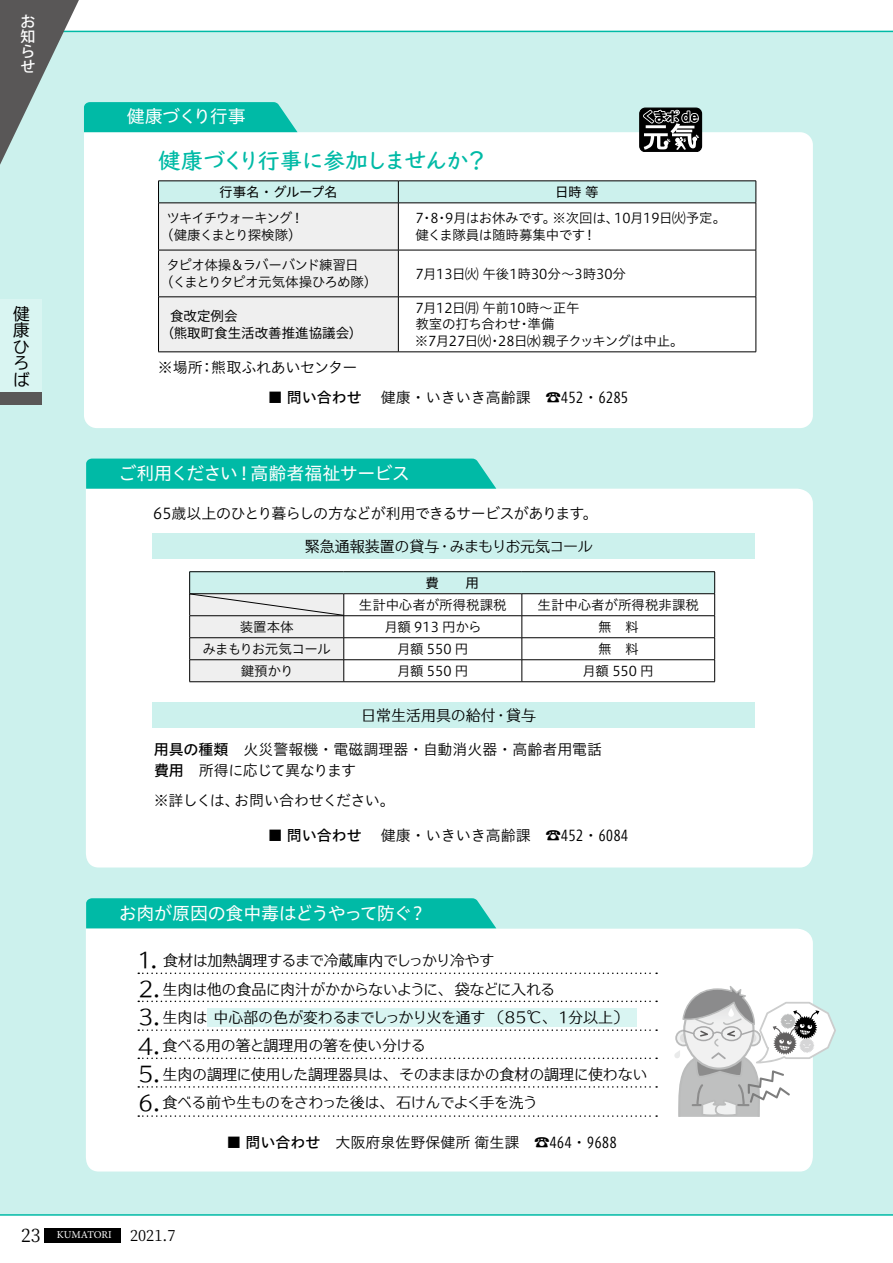
<style>
.page{position:relative;width:893px;height:1263px;background:#fff}
.page>*{position:absolute;margin:0;border:0;box-sizing:border-box;transform-origin:0 0}
.t1{font:500 22.5px "UD Digi Kyokasho Pro";letter-spacing:-.06em;color:#00baa6}
.t2{font:21px "UD Typos 58 Std";color:#000}
.t3{font:18px "Hiragino UD Sans Std W4";letter-spacing:-.03em;color:#fff}
.t4{font:18px "Hiragino UD Sans Std W4";letter-spacing:-.05em;color:#fff}
.t5{font:18px "Hiragino UD Sans Std W4";letter-spacing:-.07em;color:#fff}
.t6{font:18px "Source Han Serif";color:#000}
.t7{font:16.5px/16.5px "TBUDR Go Std";color:#000;text-align:justify}
.t8{font:15px "UD Typos 58 Std";letter-spacing:-.02em;color:#000}
.t9{font:15px/21.6px "Hiragino UD Sans Std W3";letter-spacing:-.005em;color:#000}
.t10{font:15px "Hiragino UD Sans Std W3";letter-spacing:-.045em;color:#000}
.t11{font:15px "UD Typos 58 Std";color:#000}
.t12{font:15px "UD Typos 58 Std";letter-spacing:-.06em;color:#000}
.t13{font:15px "Source Han Serif";color:#000}
.t14{font:500 15px/15px "Koz Go Pr 6 N";color:#fff;text-align:justify}
.t15{font:13.5px/16.5px "Hiragino UD Sans Std W3";letter-spacing:-.02em;color:#000}
.t16{font:13.5px/16.5px "Hiragino UD Sans Std W3";color:#000}
.t17{font:13.5px "Hiragino UD Sans Std W3";letter-spacing:-.05em;color:#000}
.t18{font:13.5px/16.5px "Hiragino UD Sans Std W3";letter-spacing:-.08em;color:#000;text-align:center}
.t19{font:13.5px/16.5px "Noto Sans CJ Kjp";color:#000}
.t20{font:13.5px "Hiragino UD Sans Std W4";letter-spacing:-.005em;color:#000}
.t21{font:13.5px "Hiragino UD Sans Std W3";letter-spacing:-.045em;color:#000}
.t22{font:10.5px "Minion Pro";letter-spacing:-.01em;color:#fff}
.s1{font-family:"Hiragino UD Sans Std W5"}
</style>
<div class="page">
<div style="left:0;top:31px;width:893px;height:1184px;background:#ccf1ed"></div>
<hr style="left:0;top:31px;width:893px;height:1px;background:#00baa6">
<hr style="left:0;top:1214px;width:893px;height:2px;background:#00baa6">
<div style="left:84px;top:132px;width:729px;height:296px;background:#fff"></div>
<div style="left:86px;top:929px;width:727px;height:242px;background:#fff"></div>
<div style="left:86px;top:489px;width:727px;height:378px;background:#fff"></div>
<svg style="left:158px;top:181px;width:599px;height:171px;background:#eef3f2"></svg>
<hr style="left:158px;top:203px;width:240px;height:1px;background:#000">
<hr style="left:398px;top:203px;width:358px;height:1px;background:#000">
<hr style="left:398px;top:250px;width:358px;height:1px;background:#000">
<hr style="left:158px;top:203px;width:1px;height:47px;background:#000">
<hr style="left:158px;top:250px;width:1px;height:47px;background:#000">
<hr style="left:158px;top:297px;width:1px;height:55px;background:#000">
<hr style="left:158px;top:250px;width:240px;height:1px;background:#000">
<hr style="left:158px;top:297px;width:240px;height:1px;background:#000">
<hr style="left:158px;top:352px;width:240px;height:1px;background:#000">
<hr style="left:398px;top:297px;width:1px;height:55px;background:#000">
<hr style="left:756px;top:297px;width:1px;height:55px;background:#000">
<hr style="left:398px;top:352px;width:358px;height:1px;background:#000">
<hr style="left:398px;top:203px;width:1px;height:47px;background:#000">
<hr style="left:756px;top:203px;width:1px;height:47px;background:#000">
<hr style="left:398px;top:250px;width:1px;height:47px;background:#000">
<hr style="left:756px;top:250px;width:1px;height:47px;background:#000">
<hr style="left:398px;top:297px;width:358px;height:1px;background:#000">
<div style="left:639px;top:108px;width:63px;height:44px;border:1px solid #000;border-radius:6px"></div>
<svg style="left:642px;top:108px;width:58px;height:42px;background:#575757"></svg>
<div style="left:86px;top:898px;width:410px;height:30px;background:#00baa6"></div>
<div style="left:86px;top:459px;width:410px;height:30px;background:#00baa6"></div>
<div style="left:207px;top:1008px;width:430px;height:18px;background:#d9f5f2"></div>
<svg style="left:138px;top:972px;width:519px;height:2px"></svg>
<svg style="left:138px;top:1000px;width:519px;height:2px"></svg>
<svg style="left:138px;top:1029px;width:519px;height:2px"></svg>
<svg style="left:138px;top:1057px;width:519px;height:2px"></svg>
<svg style="left:138px;top:1086px;width:519px;height:2px"></svg>
<svg style="left:138px;top:1115px;width:519px;height:2px"></svg>
<div style="left:152px;top:533px;width:603px;height:25px;background:#ccf1ed"></div>
<div style="left:152px;top:702px;width:603px;height:25px;background:#ccf1ed"></div>
<svg style="left:674px;top:986px;width:162px;height:131px;background:#d6dada"></svg>
<hr style="left:189px;top:571px;width:155px;height:1px;background:#000">
<hr style="left:344px;top:571px;width:178px;height:1px;background:#000">
<hr style="left:522px;top:571px;width:193px;height:1px;background:#000">
<svg style="left:189px;top:572px;width:526px;height:110px"></svg>
<div style="left:45px;top:1228px;width:76px;height:15px;background:#000"></div>
<svg style="left:0;top:0;width:298px;height:165px"></svg>
<div style="left:0;top:299px;width:41px;height:93px;background:#d9f5f2"></div>
<div style="left:0;top:392px;width:41px;height:13px;background:#595757"></div>
<p class="t14" style="left:21px;top:14px;width:16px">お知らせ</p>
<p class="t7" style="left:13px;top:305px;width:18px">健康ひろば</p>
<p class="t4" style="left:127px;top:103px;width:121px">健康づくり行事</p>
<h1 class="t1" style="left:158px;top:142px;width:331px">健康づくり行事に参加しませんか?</h1>
<p class="t20" style="left:219px;top:182px;width:120px">行事名・グループ名</p>
<p class="t18" style="left:160px;top:209px;width:145px">ツキイチウォーキング!（健康くまとり探検隊(</p>
<p class="t15" style="left:614px;top:209px;width:114px">10月19日㈫予定。</p>
<p class="t20" style="left:555px;top:182px;width:45px">日時等</p>
<p class="t15" style="left:445px;top:209px;width:175px">9月はお休みです。※次回は、</p>
<p class="t15" style="left:430px;top:209px;width:20px">・8</p>
<p class="t15" style="left:415px;top:209px;width:20px">・7</p>
<p class="t15" style="left:415px;top:226px;width:171px">健くま隊員は随時募集中です</p>
<p class="t15" style="left:583px;top:226px;width:15px">!</p>
<p class="t21" style="left:166px;top:255px;width:194px">タピオ体操＆ラバーバンド練習日</p>
<p class="t16" style="left:415px;top:264px;width:212px">月7 13日㈫午後1時30分～3時30分</p>
<p class="t17" style="left:160px;top:272px;width:219px">（くまとりタピオ元気体操ひろめ隊）</p>
<p class="t19" style="left:161px;top:308px;width:203px;text-indent:9px">食改定例会<br>（熊取町食生活改善推進協議会(</p>
<p class="t16" style="left:528px;top:299px;width:54px;text-indent:-112px">月7 12日㈪午前10時～正午準備</p>
<p class="t15" style="left:498px;top:315px;width:187px;text-indent:-83px">教室の打ち合わせ<br>28日㈬親子クッキングは中止。</p>
<p class="t15" style="left:517px;top:315px;width:15px">・</p>
<p class="t15" style="left:415px;top:332px;width:78px">※ 月7 27日㈫</p>
<p class="t15" style="left:488px;top:332px;width:15px">・</p>
<p class="t9" style="left:211px;top:356px;width:148px">熊取ふれあいセンター</p>
<p class="t9" style="left:158px;top:356px;width:47px">※場所</p>
<p class="t9" style="left:200px;top:356px;width:16px">：</p>
<p class="t9" style="left:268px;top:386px;width:264px"><span class="s1">■ 問い合わせ　</span>健康・いきいき高齢課</p>
<p class="t9" style="left:546px;top:386px;width:84px">☎452・6285</p>
<p class="t5" style="left:119px;top:459px;width:121px">ご利用ください</p>
<p class="t3" style="left:235px;top:459px;width:176px">！高齢者福祉サービス</p>
<p class="t10" style="left:153px;top:502px;width:446px">65歳以上のひとり暮らしの方などが利用できるサービスがあります。</p>
<p class="t11" style="left:305px;top:533px;width:136px">緊急通報装置の貸与</p>
<p class="t12" style="left:450px;top:533px;width:144px">みまもりお元気コール</p>
<p class="t8" style="left:437px;top:533px;width:16px">・</p>
<p class="t20" style="left:425px;top:572px;width:55px">費　　用</p>
<p class="t16" style="left:359px;top:596px;width:149px">生計中心者が所得税課税</p>
<p class="t16" style="left:537px;top:596px;width:163px">生計中心者が所得税非課税</p>
<p class="t15" style="left:240px;top:618px;width:55px">装置本体</p>
<p class="t15" style="left:384px;top:618px;width:99px">月額 913 円から</p>
<p class="t15" style="left:598px;top:618px;width:42px">無　料</p>
<p class="t17" style="left:203px;top:639px;width:130px">みまもりお元気コール</p>
<p class="t15" style="left:397px;top:640px;width:73px">月額 550 円</p>
<p class="t15" style="left:598px;top:640px;width:42px">無　料</p>
<p class="t15" style="left:241px;top:662px;width:54px">鍵預かり</p>
<p class="t15" style="left:397px;top:662px;width:73px">月額 550 円</p>
<p class="t15" style="left:582px;top:662px;width:73px">月額 550 円</p>
<p class="t8" style="left:506px;top:702px;width:31px">貸与</p>
<p class="t11" style="left:361px;top:702px;width:136px">日常生活用具の給付</p>
<p class="t8" style="left:493px;top:702px;width:16px">・</p>
<p class="t9" style="left:154px;top:737px;width:450px"><span class="s1">用具の種類　</span>火災警報機・電磁調理器・自動消火器・高齢者用電話<span class="s1">費用　</span>所得に応じて異なります</p>
<p class="t9" style="left:234px;top:789px;width:162px">お問い合わせください。</p>
<p class="t9" style="left:154px;top:789px;width:88px">※詳しくは、</p>
<p class="t9" style="left:268px;top:824px;width:264px"><span class="s1">■ 問い合わせ　</span>健康・いきいき高齢課</p>
<p class="t9" style="left:546px;top:824px;width:84px">☎452・6084</p>
<p class="t3" style="left:119px;top:899px;width:294px">お肉が原因の食中毒はどうやって防ぐ</p>
<p class="t3" style="left:409px;top:899px;width:19px">?</p>
<h2 class="t2" style="left:134px;top:943px;width:25px">１.</h2>
<p class="t8" style="left:163px;top:948px;width:333px">食材は加熱調理するまで冷蔵庫内でしっかり冷やす</p>
<h2 class="t2" style="left:138px;top:971px;width:24px">2.</h2>
<p class="t8" style="left:162px;top:976px;width:394px">生肉は他の食品に肉汁がかからないように、袋などに入れる</p>
<h2 class="t2" style="left:138px;top:1000px;width:24px">3.</h2>
<p class="t8" style="left:162px;top:1005px;width:410px">生肉は中心部の色が変わるまでしっかり火を通す（85℃、１</p>
<p class="t8" style="left:568px;top:1005px;width:61px">分以上(</p>
<h2 class="t2" style="left:138px;top:1028px;width:24px">4.</h2>
<p class="t8" style="left:162px;top:1033px;width:265px">食べる用の箸と調理用の箸を使い分ける</p>
<h2 class="t2" style="left:138px;top:1056px;width:24px">5.</h2>
<p class="t8" style="left:162px;top:1061px;width:487px">生肉の調理に使用した調理器具は、そのままほかの食材の調理に使わない</p>
<h2 class="t2" style="left:138px;top:1085px;width:24px">6.</h2>
<p class="t8" style="left:162px;top:1090px;width:377px">食べる前や生ものをさわった後は、石けんでよく手を洗う</p>
<p class="t9" style="left:226px;top:1131px;width:294px"><span class="s1">■ 問い合わせ　</span>大阪府泉佐野保健所衛生課</p>
<p class="t9" style="left:534px;top:1131px;width:84px">☎464・9688</p>
<p class="t6" style="left:21px;top:1225px;width:21px">23</p>
<p class="t22" style="left:57px;top:1228px;width:56px">KUMATORI</p>
<p class="t13" style="left:130px;top:1227px;width:47px">2021.7</p>
</div>
